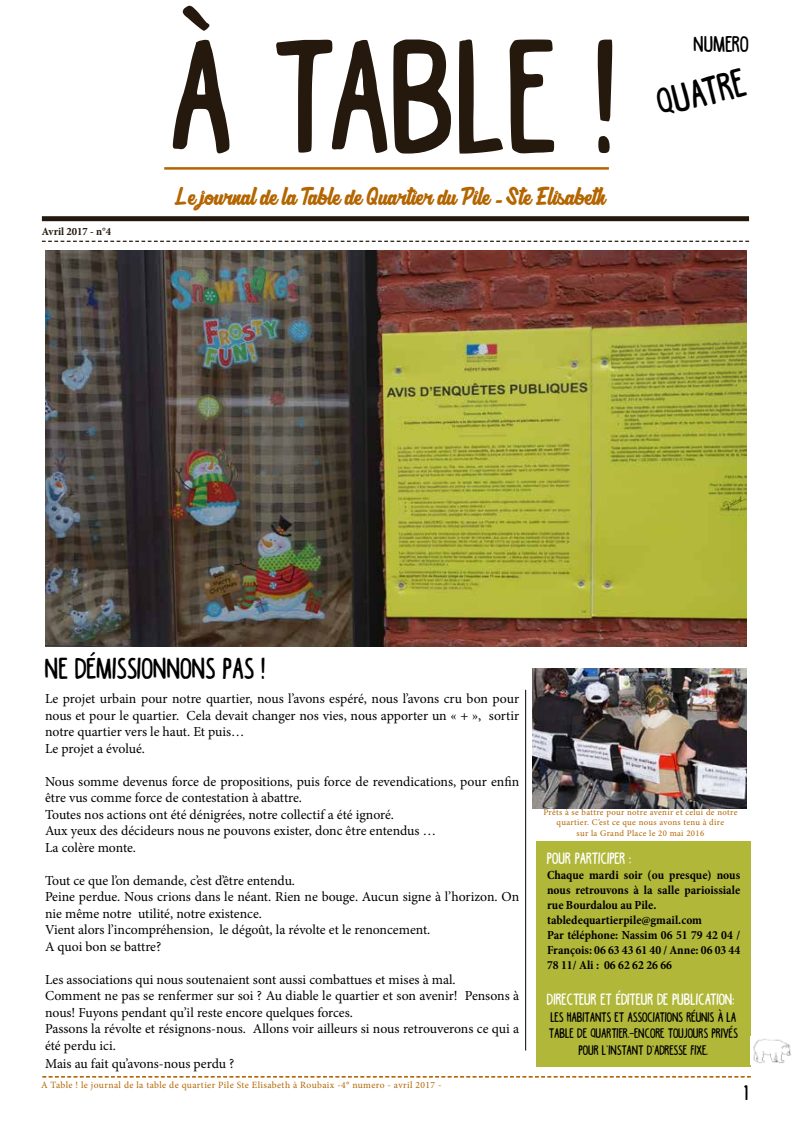
<style>
.page{position:relative;width:794px;height:1127px;background:#fff}
.page>*{position:absolute;margin:0;border:0;box-sizing:border-box;transform-origin:0 0}
.t1{font:700 160.5px "Black Coffee";color:#25190e}
.t2{font:700 40px "Black Coffee";color:#000}
.t3{font:700 30px "Black Coffee";color:#000}
.t4{font:26px "Authentic Ratatouille";color:#b36500}
.t5{font:700 22.5px "Black Coffee";color:#000}
.t6{font:700 21.25px "Black Coffee";color:#000}
.t7{font:700 16.25px "Black Coffee";color:#fff}
.t8{font:13.75px/16.5px "Minion Pro";letter-spacing:-.005em;color:#000}
.t9{font:700 13.75px/16.5px "Black Coffee";color:#000;text-align:center}
.t10{font:700 condensed 12.5px/15px "Minion Pro";color:#000}
.t11{font:700 condensed 11.12px "Minion Pro";color:#25190e}
.t12{font:9.62px "Minion Pro";letter-spacing:.04em;color:#b36500}
.t13{font:8.75px/10.5px "Minion Pro";letter-spacing:.04em;color:#b36500;text-align:center}
</style>
<div class="page">
<div style="left:42px;top:216px;width:707px;height:5px;background:#25190e"></div>
<svg style="left:42px;top:241px;width:707px;height:1px"></svg>
<hr style="left:525px;top:690px;width:1px;height:360px;background:#000">
<div style="left:536px;top:841px;width:215px;height:226px;background:#b1b739"></div>
<hr style="left:164px;top:167px;width:445px;height:3px;background:#b36500">
<svg style="left:42px;top:1076px;width:709px;height:1px"></svg>
<img style="left:753px;top:1039px;width:38px;height:24px">
<img style="left:45px;top:250px;width:701px;height:396px">
<img style="left:532px;top:668px;width:214px;height:140px">
<p class="t11" style="left:42px;top:223px;width:71px">Avril 2017 - n°4</p>
<h1 class="t1" style="left:172px;top:1px;width:451px">À TABLE !</h1>
<h3 class="t4" style="left:175px;top:183px;width:432px">Le journal de la Table de Quartier du Pile -Ste Elisabeth</h3>
<h3 class="t5" style="left:694px;top:31px;width:56px">NUMERO</h3>
<h2 class="t2" style="left:652px;top:80px;width:92px;rotate:-14deg">QUATRE</h2>
<h3 class="t3" style="left:45px;top:651px;width:223px">NE DÉMISSIONNONS PAS !</h3>
<p class="t8" style="left:45px;top:690px;width:476px">Le projet urbain pour notre quartier, nous l’avons espéré, nous l’avons cru bon pour nous et pour le quartier. Cela devait changer nos vies, nous apporter un « + », sortir notre quartier vers le haut. Et puis…<br>Le projet a évolué.</p>
<p class="t8" style="left:45px;top:773px;width:476px">Nous somme devenus force de propositions, puis force de revendications, pour enfin être vus comme force de contestation à abattre.<br>Toutes nos actions ont été dénigrées, notre collectif a été ignoré.<br>Aux yeux des décideurs nous ne pouvons exister, donc être entendus …<br>La colère monte.</p>
<p class="t8" style="left:45px;top:872px;width:476px">Tout ce que l’on demande, c’est d’être entendu.<br>Peine perdue. Nous crions dans le néant. Rien ne bouge. Aucun signe à l’horizon. On nie même notre utilité, notre existence.<br>Vient alors l’incompréhension, le dégoût, la révolte et le renoncement.<br>A quoi bon se battre?</p>
<p class="t8" style="left:45px;top:971px;width:476px">Les associations qui nous soutenaient sont aussi combattues et mises à mal.<br>Comment ne pas se renfermer sur soi ? Au diable le quartier et son avenir! Pensons à nous! Fuyons pendant qu’il reste encore quelques forces.<br>Passons la révolte et résignons-nous. Allons voir ailleurs si nous retrouverons ce qui a été perdu ici.</p>
<p class="t8" style="left:45px;top:1055px;width:191px">Mais au fait qu’avons-nous perdu ?</p>
<p class="t12" style="left:41px;top:1078px;width:402px">A Table ! le journal de la table de quartier Pile Ste Elisabeth à Roubaix -4° numero - avril 2017 -</p>
<p class="t13" style="left:543px;top:807px;width:196px">Prêts à se battre pour notre avenir et celui de notre quartier. C’est ce que nous avons tenu à dire<br>sur la Grand Place le 20 mai 2016</p>
<p class="t7" style="left:547px;top:849px;width:86px">POUR PARTICIPER :</p>
<p class="t10" style="left:547px;top:868px;width:195px">Chaque mardi soir (ou presque) nous nous retrouvons à la salle parioissiale rue Bourdalou au Pile. tabledequartierpile@gmail.com<br>Par téléphone: Nassim 06 51 79 42 04 /<br>François: 06 63 43 61 40 / Anne: 06 03 44<br>78 11/ Ali : 06 62 62 26 66</p>
<p class="t7" style="left:547px;top:990px;width:189px">DIRECTEUR ET ÉDITEUR DE PUBLICATION:</p>
<p class="t9" style="left:549px;top:1008px;width:190px">LES HABITANTS ET ASSOCIATIONS RÉUNIS À LA<br>TABLE DE QUARTIER.-ENCORE TOUJOURS PRIVÉS<br>POUR L’INSTANT D’ADRESSE FIXE.</p>
<h3 class="t6" style="left:744px;top:1079px;width:6px">1</h3>
</div>
